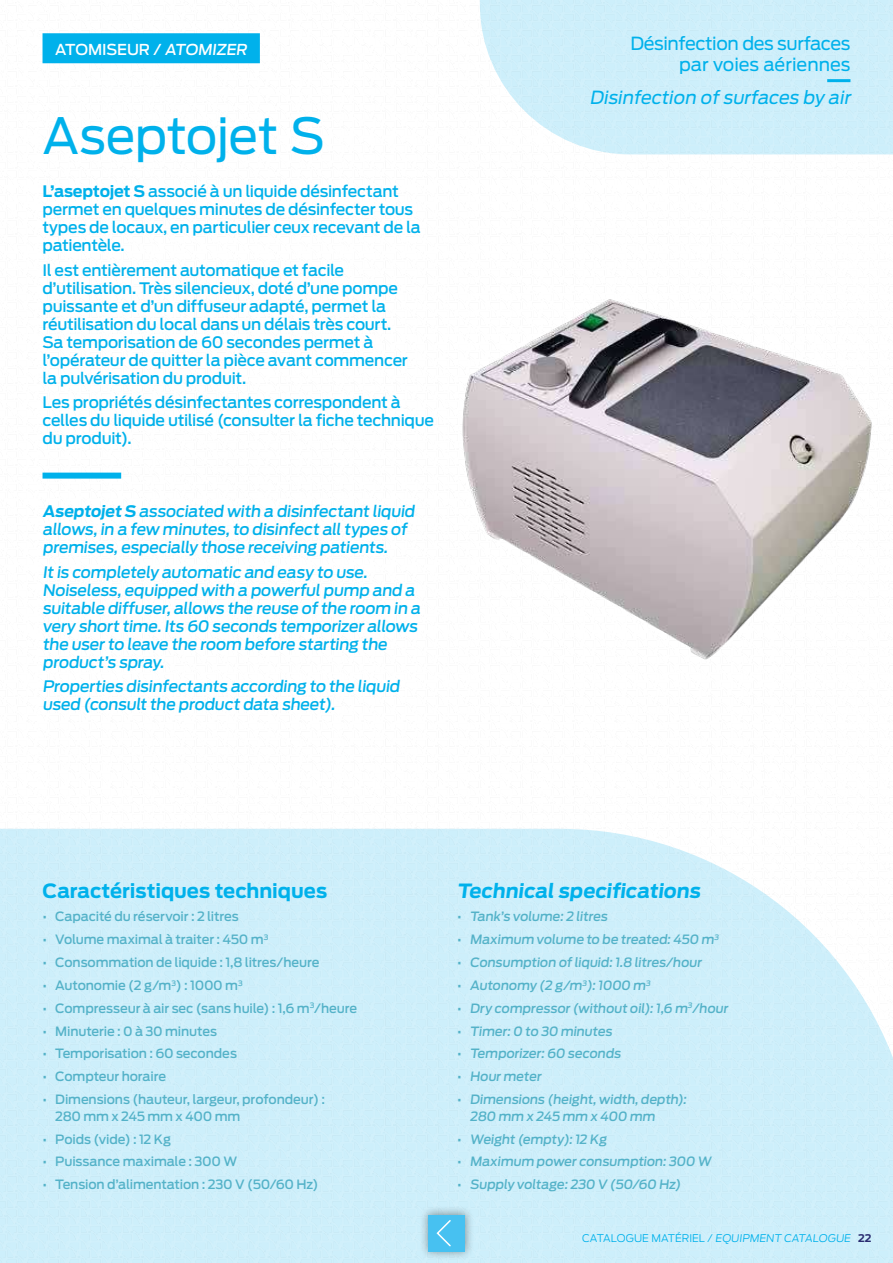
<style>
.page{position:relative;width:893px;height:1263px;background:#fff}
.page>*{position:absolute;margin:0;border:0;box-sizing:border-box;transform-origin:0 0}
.t1{font:49.5px "Antenna";letter-spacing:-.015em;color:#00b1eb}
.t2{font:700 19.5px "Antenna";letter-spacing:-.005em;color:#00b1eb}
.t3{font:18px/21px "Antenna";letter-spacing:-.02em;color:#00b1eb;text-align:right}
.t4{font:italic 18px "Antenna";color:#00b1eb}
.t5{font:500 15.75px/18px "Antenna";letter-spacing:-.02em;color:#00b1eb}
.t6{font:500 15px "Antenna";letter-spacing:-.01em;color:#fff}
.t7{font:500 12.75px/16.5px "Antenna";letter-spacing:-.01em;color:#54b2c8}
.t8{font:300 10.5px "Antenna";letter-spacing:.005em;color:#00b1eb}
.s1{font-weight:700}
.s2{font-weight:700;color:#2a2d71}
</style>
<div class="page">
<img style="left:0;top:0;width:893px;height:1263px">
<div style="left:419px;top:1206px;width:55px;height:55px;background:#000;opacity:.4"></div>
<div style="left:428px;top:1215px;width:37px;height:37px;background:#47c1f1"></div>
<svg style="left:436px;top:1220px;width:15px;height:27px"></svg>
<div style="left:43px;top:33px;width:217px;height:30px;background:#00b1eb"></div>
<img style="left:436px;top:230px;width:448px;height:494px">
<hr style="left:827px;top:79px;width:23px;height:3px;background:#00b1eb">
<div style="left:43px;top:473px;width:78px;height:6px;background:#00b1eb"></div>
<p class="t6" style="left:55px;top:40px;width:196px">ATOMISEUR / ATOMIZER</p>
<h1 class="t1" style="left:43px;top:107px;width:284px">Aseptojet S</h1>
<p class="t5" style="left:43px;top:182px;width:380px"><span class="s1">L’aseptojet S</span> associé à un liquide désinfectant permet en quelques minutes de désinfecter tous types de locaux, en particulier ceux recevant de la patientèle.</p>
<p class="t5" style="left:43px;top:261px;width:367px">Il est entièrement automatique et facile d’utilisation. Très silencieux, doté d’une pompe puissante et d’un diffuseur adapté, permet la réutilisation du local dans un délais très court.<br>Sa temporisation de 60 secondes permet à l’opérateur de quitter la pièce avant commencer la pulvérisation du produit.</p>
<p class="t5" style="left:43px;top:393px;width:393px">Les propriétés désinfectantes correspondent à celles du liquide utilisé (consulter la fiche technique du produit).</p>
<p class="t5" style="left:43px;top:502px;width:376px"><span class="s1">Aseptojet S</span> associated with a disinfectant liquid allows,in a few minutes,to disinfect alltypes of premises,especially those receiving patients.</p>
<p class="t5" style="left:42px;top:563px;width:382px">It is completely automatic and easy to use.<br>Noiseless,equipped with a powerfulpump and a suitable diffuser,allows the reuse of the room in a very short time.Its 60 seconds temporizer allows the user to leave the room before starting the product’s spray.</p>
<p class="t5" style="left:42px;top:677px;width:361px">Properties disinfectants according to the liquid used (consult the product data sheet).</p>
<p class="t3" style="left:630px;top:33px;width:222px">Désinfection des surfaces par voies aériennes</p>
<p class="t4" style="left:589px;top:87px;width:266px">Disinfection of surfaces by air</p>
<p class="t2" style="left:43px;top:879px;width:286px">Caractéristiques techniques</p>
<p class="t7" style="left:43px;top:908px;width:198px">• Capacité du réservoir : 2 litres</p>
<p class="t7" style="left:43px;top:931px;width:227px">• Volume maximal à traiter : 450 m<sup>3</sup></p>
<p class="t7" style="left:43px;top:954px;width:278px">• Consommation de liquide : 1,8 litres/heure</p>
<p class="t7" style="left:43px;top:977px;width:202px">• Autonomie (2 g/m<sup>3</sup>) : 1000 m<sup>3</sup></p>
<p class="t7" style="left:43px;top:1000px;width:316px">• Compresseur à air sec (sans huile) : 1,6 m<sup>3</sup>/heure</p>
<p class="t7" style="left:43px;top:1023px;width:176px">• Minuterie : 0 à 30 minutes</p>
<p class="t7" style="left:43px;top:1045px;width:196px">• Temporisation : 60 secondes</p>
<p class="t7" style="left:43px;top:1068px;width:125px">• Compteur horaire</p>
<p class="t7" style="left:55px;top:1091px;width:271px;text-indent:-13px">• Dimensions (hauteur, largeur, profondeur) :<br>280 mm x 245 mm x 400 mm</p>
<p class="t7" style="left:43px;top:1131px;width:130px">• Poids (vide) : 12 Kg</p>
<p class="t7" style="left:43px;top:1153px;width:196px">• Puissance maximale : 300 W</p>
<p class="t7" style="left:43px;top:1176px;width:277px">• Tension d’alimentation : 230 V (50/60 Hz)</p>
<p class="t2" style="left:457px;top:879px;width:247px">Technical specifications</p>
<p class="t7" style="left:457px;top:908px;width:154px">• Tank’s volume:2 litres</p>
<p class="t7" style="left:457px;top:931px;width:264px">• Maximum volume to be treated:450 m<sup>3</sup></p>
<p class="t7" style="left:457px;top:954px;width:248px">• Consumption of liquid:1.8 litres/hour</p>
<p class="t7" style="left:457px;top:977px;width:196px">• Autonomy (2 g/m<sup>3</sup>):1000 m<sup>3</sup></p>
<p class="t7" style="left:457px;top:1000px;width:274px">• Dry compressor (without oil):1,6 m<sup>3</sup>/hour</p>
<p class="t7" style="left:457px;top:1023px;width:158px">• Timer:0 to 30 minutes</p>
<p class="t7" style="left:457px;top:1045px;width:167px">• Temporizer:60 seconds</p>
<p class="t7" style="left:457px;top:1068px;width:88px">• Hour meter</p>
<p class="t7" style="left:470px;top:1091px;width:220px;text-indent:-13px">• Dimensions (height,width,depth):<br>280 mm x 245 mm x 400 mm</p>
<p class="t7" style="left:457px;top:1131px;width:153px">• Weight (empty):12 Kg</p>
<p class="t7" style="left:457px;top:1153px;width:257px">• Maximum power consumption:300 W</p>
<p class="t7" style="left:457px;top:1176px;width:227px">• Supply voltage:230 V (50/60 Hz)</p>
<p class="t8" style="left:582px;top:1231px;width:291px">CATALOGUE MATÉRIEL / EQUIPMENT CATALOGUE <span class="s2">22</span></p>
</div>
